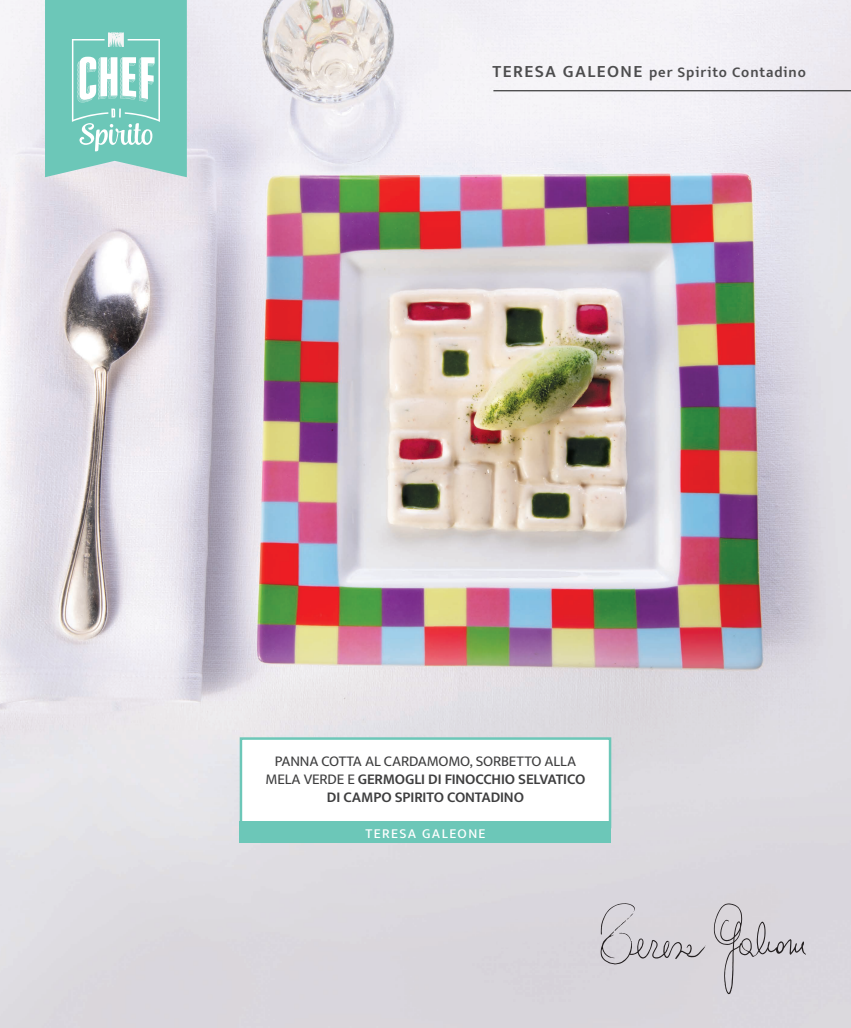
<style>
.page{position:relative;width:851px;height:1028px;background:#fff}
.page>*{position:absolute;margin:0;border:0;box-sizing:border-box;transform-origin:0 0}
.t1{font:15px/18px "Seb Neue";letter-spacing:-.015em;color:#3e3e3f;text-align:center}
.t2{font:700 15px "Seb Neue";letter-spacing:-.01em;color:#3e3e3f}
.t3{font:700 14.88px "Seb Neue";letter-spacing:.06em;color:#3e3e3f}
.t4{font:500 13.75px "Seb Neue";letter-spacing:.1em;color:#fff}
.s1{font-size:17.38px}
.s2{font-weight:700}
</style>
<div class="page">
<img style="left:0;top:0;width:850px;height:1028px">
<hr style="left:493px;top:90px;width:357px;height:1px;background:#3e3e3f">
<div style="left:240px;top:737px;width:371px;height:91px;background:#fff;border:2px solid #6cc7b8"></div>
<div style="left:240px;top:821px;width:371px;height:22px;background:#6cc7b8"></div>
<svg style="left:45px;top:0;width:142px;height:177px;background:#84cfc3"></svg>
<svg style="left:713px;top:903px;width:92px;height:91px;background:#cdcacf"></svg>
<svg style="left:600px;top:903px;width:106px;height:61px;background:#cdc9cf"></svg>
<p class="t3" style="left:492px;top:63px;width:315px"><span class="s1">TERESA GALEONE</span> per Spirito Contadino</p>
<p class="t1" style="left:265px;top:752px;width:321px">PANNA COTTA AL CARDAMOMO, SORBETTO ALLA<br>MELA VERDE E <span class="s2">GERMOGLI DI FINOCCHIO SELVATICO</span></p>
<p class="t2" style="left:327px;top:788px;width:198px">DI CAMPO SPIRITO CONTADINO</p>
<p class="t4" style="left:365px;top:825px;width:122px">TERESA GALEONE</p>
</div>
